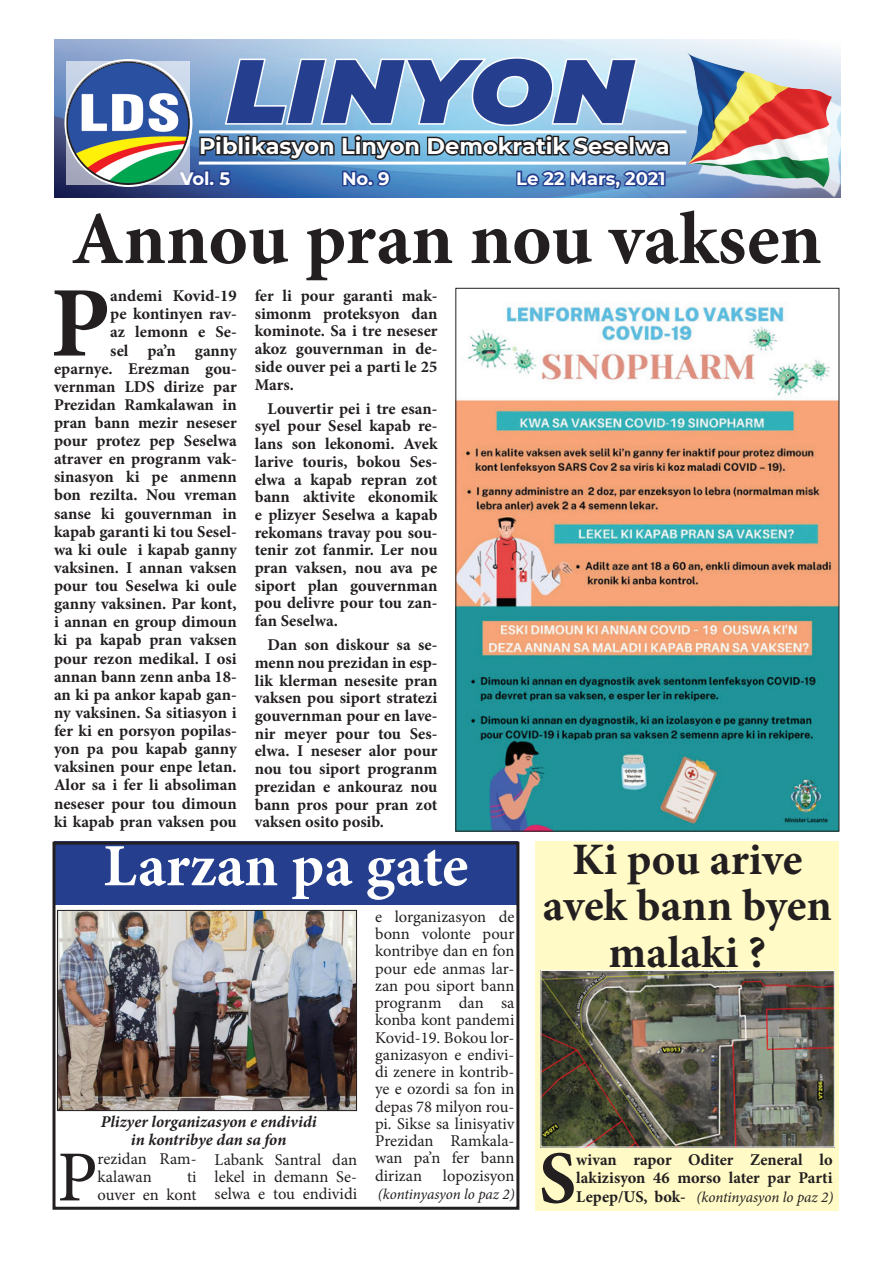
<style>
.page{position:relative;width:893px;height:1263px;background:#fff}
.page>*{position:absolute;margin:0;border:0;box-sizing:border-box;transform-origin:0 0}
.t1{font:700 100.2px "Minion Pro";color:#231f20}
.t2{font:italic 900 90px "Montserrat";color:#253f8e;scale:1.1 1}
.t3{font:700 75px "Minion Pro";color:#231f20}
.t4{font:700 74.7px "Minion Pro";color:#231f20}
.t5{font:71.85px "Minion Pro";color:#231f20}
.t6{font:700 60px "Minion Pro";color:#fff}
.t7{font:700 45px/46.5px "Minion Pro";letter-spacing:-.005em;color:#231f20;text-align:center}
.t8{font:700 22.5px "Montserrat";color:#fff}
.t9{font:700 18px "Montserrat";color:#fff}
.t10{font:700 16.5px/18.1px "Minion Pro";color:#231f20;text-align:justify}
.t11{font:16.5px/17.2px "Minion Pro";color:#231f20;text-align:justify}
.t12{font:italic 700 16.5px/18px "Minion Pro";color:#231f20;text-align:center}
.t13{font:italic 15px "Minion Pro";letter-spacing:-.01em;color:#231f20}
.s1{font-weight:700;font-style:normal;font-size:16.5px}
</style>
<div class="page">
<div style="left:536px;top:841px;width:303px;height:369px;background:#fffac6"></div>
<img style="left:54px;top:39px;width:765px;height:159px">
<svg style="left:175px;top:56px;width:488px;height:135px;background:#85abca"></svg>
<img style="left:66px;top:62px;width:123px;height:123px">
<div style="left:696px;top:62px;width:147px;height:136px;background:#fff;opacity:.75"></div>
<img style="left:663px;top:49px;width:180px;height:144px">
<hr style="left:199px;top:130px;width:487px;height:3px;background:#fff">
<hr style="left:199px;top:162px;width:487px;height:3px;background:#fff">
<img style="left:457px;top:305px;width:380px;height:524px">
<div style="left:54px;top:842px;width:464px;height:63px;background:#253f8e"></div>
<img style="left:59px;top:912px;width:296px;height:197px">
<div style="left:57px;top:910px;width:300px;height:201px;border:1px solid #231f20"></div>
<div style="left:52px;top:841px;width:467px;height:369px;border:3px solid #231f20"></div>
<img style="left:542px;top:972px;width:291px;height:173px">
<div style="left:540px;top:970px;width:295px;height:177px;border:1px solid #fff"></div>
<h2 class="t2" style="left:226px;top:23px;width:371px">LINYON</h2>
<h3 class="t8" style="left:199px;top:130px;width:472px">Piblikasyon Linyon Demokratik Seselwa</h3>
<p class="t9" style="left:180px;top:165px;width:52px">Vol. 5</p>
<p class="t9" style="left:342px;top:165px;width:49px">No. 9</p>
<p class="t9" style="left:516px;top:165px;width:151px">Le 22 Mars, 2021</p>
<h3 class="t3" style="left:71px;top:186px;width:752px">Annou pran nou vaksen</h3>
<h1 class="t1" style="left:50px;top:253px;width:61px">P</h1>
<p class="t10" style="left:54px;top:287px;width:184px;text-align:right">andemi Kovid-19<br>pe kontinyen rav-<br>az lemonn e Se-<br>sel pa’n ganny eparnye. Erezman gou&shy;vernman LDS dirize par<br>Prezidan Ramkalawan in pran bann mezir neseser pour protez pep Seselwa atraver en progranm vak&shy;sinasyon ki pe anmenn bon rezilta. Nou vreman sanse ki gouvernman in kapab garanti ki tou Sesel&shy;wa ki oule i kapab ganny vaksinen. I annan vaksen pour tou Seselwa ki oule ganny vaksinen. Par kont, i annan en group dimoun ki pa kapab pran vaksen pour rezon medikal. I osi annan bann zenn anba 18- an ki pa ankor kapab gan&shy;ny vaksinen. Sa sitiasyon i fer ki en porsyon popilas&shy;yon pa pou kapab ganny vaksinen pour enpe letan.<br>Alor sa i fer li absoliman neseser pour tou dimoun ki kapab pran vaksen pou</p>
<p class="t10" style="left:255px;top:287px;width:184px;line-height:17.7px">fer li pour garanti mak&shy;simonm proteksyon dan kominote. Sa i tre neseser akoz gouvernman in de&shy;side ouver pei a parti le 25<br>Mars.</p>
<p class="t10" style="left:255px;top:399px;width:184px;line-height:17.7px;text-indent:13px">Louvertir pei i tre esan&shy;syel pour Sesel kapab re&shy;lans son lekonomi. Avek larive touris, bokou Ses&shy;elwa a kapab repran zot bann aktivite ekonomik e plizyer Seselwa a kapab rekomans travay pou sou&shy;tenir zot fanmir. Ler nou pran vaksen, nou ava pe siport plan gouvernman pou delivre pour tou zan&shy;fan Seselwa.</p>
<p class="t10" style="left:255px;top:636px;width:184px;line-height:17.7px;text-indent:13px">Dan son diskour sa se&shy;menn nou prezidan in esp&shy;lik klerman nesesite pran vaksen pou siport stratezi gouvernman pour en lave&shy;nir meyer pour tou Ses&shy;elwa. I neseser alor pour nou tou siport progranm prezidan e ankouraz nou bann pros pour pran zot vaksen osito posib.</p>
<h3 class="t6" style="left:103px;top:824px;width:366px">Larzan pa gate</h3>
<h3 class="t7" style="left:543px;top:836px;width:290px">Ki pou arive avek bann byen malaki ?</h3>
<p class="t11" style="left:375px;top:908px;width:141px">e lorganizasyon de bonn volonte pour kontribye dan en fon pour ede anmas lar&shy;zan pou siport bann progranm dan sa konba kont pandemi Kovid-19. Bokou lor&shy;ganizasyon e endivi&shy;di zenere in kontrib&shy;ye e ozordi sa fon in depas 78 milyon rou&shy;pi. Sikse sa linisyativ Prezidan Ramkala&shy;wan pa’n fer bann dirizan</p>
<p class="t12" style="left:101px;top:1112px;width:218px">Plizyer lorganizasyon e endividi in kontribye dan sa fon</p>
<p class="t11" style="left:215px;top:1151px;width:144px">Labank Santral dan lekel in demann Se&shy;selwa e tou endividi</p>
<h3 class="t5" style="left:57px;top:1129px;width:42px">P</h3>
<p class="t11" style="left:98px;top:1150px;width:100px;line-height:18px">rezidan Ram&shy;kalawan</p>
<h3 class="t4" style="left:539px;top:1126px;width:39px">S</h3>
<p class="t10" style="left:576px;top:1149px;width:258px;line-height:18.9px">wivan rapor Oditer Zeneral lo lakizisyon 46 morso later par Parti</p>
<p class="t11" style="left:443px;top:1167px;width:73px">lopozisyon</p>
<p class="t11" style="left:98px;top:1168px;width:101px;line-height:18px;text-align:right">ti<br>ouver en kont</p>
<p class="t13" style="left:378px;top:1184px;width:138px">(kontinyasyon lo paz 2)</p>
<p class="t13" style="left:576px;top:1187px;width:259px"><span class="s1">Lepep/US, bok-</span> (kontinyasyon lo paz 2)</p>
</div>
